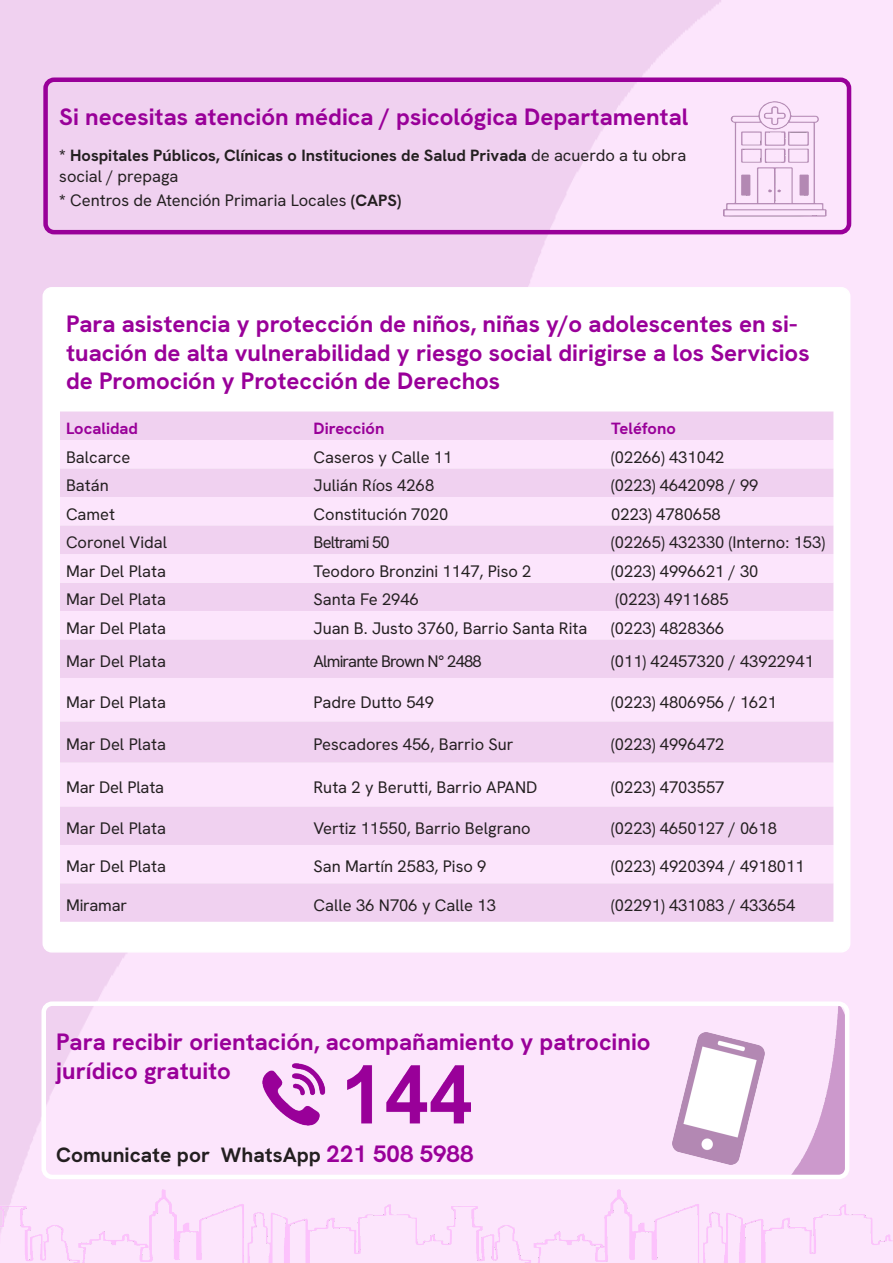
<style>
.page{position:relative;width:893px;height:1263px;background:#fff}
.page>*{position:absolute;margin:0;border:0;box-sizing:border-box;transform-origin:0 0}
.t1{font:700 24px/28.8px "HK Grotesk";color:#909}
.t2{font:700 21px "HK Grotesk";color:#231f20}
.t3{font:16.5px "HK Grotesk";color:#231f20}
.t4{font:700 16.5px/21px "HK Grotesk";color:#231f20}
.t5{font:16.5px "HK Grotesk";letter-spacing:-.05em;color:#231f20}
.t6{font:700 16.5px "HK Grotesk";color:#909}
.s1{font-weight:400}
.s2{font-weight:700}
.s3{font-size:24px;color:#909}
</style>
<div class="page">
<img style="left:0;top:0;width:893px;height:1189px">
<img style="left:0;top:1189px;width:893px;height:74px">
<div style="left:43px;top:77px;width:808px;height:157px;border:4px solid #909;border-radius:9px"></div>
<img style="left:723px;top:101px;width:103px;height:116px">
<div style="left:43px;top:288px;width:807px;height:664px;background:#fff;border-radius:9px"></div>
<svg style="left:60px;top:411px;width:773px;height:57px;background:#f6dbf6"></svg>
<div style="left:60px;top:468px;width:773px;height:29px;background:#f0d1f0"></div>
<svg style="left:60px;top:497px;width:773px;height:142px;background:#f9e0f9"></svg>
<div style="left:60px;top:525px;width:773px;height:29px;background:#f0d1f0"></div>
<svg style="left:60px;top:639px;width:773px;height:283px;background:#f5daf5"></svg>
<img style="left:262px;top:1064px;width:209px;height:62px">
<img style="left:781px;top:1006px;width:63px;height:168px">
<div style="left:41px;top:1001px;width:808px;height:178px;border:4px solid #fff;border-radius:9px"></div>
<img style="left:673px;top:1033px;width:91px;height:131px">
<p class="t1" style="left:59px;top:102px;width:631px">Si necesitas atención médica / psicológica Departamental</p>
<p class="t4" style="left:59px;top:145px;width:628px">* Hospitales Públicos, Clínicas o Instituciones de Salud Privada <span class="s1">de acuerdo a tu obra social / prepaga</span></p>
<p class="t3" style="left:59px;top:190px;width:344px"><span class="s2">*</span> Centros de Atención Primaria Locales <span class="s2">(CAPS)</span></p>
<p class="t1" style="left:66px;top:308px;width:745px">Para asistencia y protección de niños, niñas y/o adolescentes en si&shy;tuación de alta vulnerabilidad y riesgo social dirigirse a los Servicios de Promoción y Protección de Derechos</p>
<p class="t6" style="left:66px;top:417px;width:74px">Localidad</p>
<p class="t6" style="left:314px;top:417px;width:72px">Dirección</p>
<p class="t6" style="left:611px;top:417px;width:66px">Teléfono</p>
<p class="t3" style="left:66px;top:446px;width:66px">Balcarce</p>
<p class="t3" style="left:314px;top:446px;width:140px">Caseros y Calle 11</p>
<p class="t3" style="left:611px;top:446px;width:115px">(02266) 431042</p>
<p class="t3" style="left:66px;top:474px;width:44px">Batán</p>
<p class="t3" style="left:314px;top:474px;width:122px">Julián Ríos 4268</p>
<p class="t3" style="left:611px;top:474px;width:149px">(0223) 4642098 / 99</p>
<p class="t3" style="left:66px;top:503px;width:51px">Camet</p>
<p class="t3" style="left:314px;top:503px;width:136px">Constitución 7020</p>
<p class="t3" style="left:611px;top:503px;width:111px">0223) 4780658</p>
<p class="t3" style="left:66px;top:531px;width:103px">Coronel Vidal</p>
<p class="t5" style="left:314px;top:531px;width:78px">Beltrami 50</p>
<p class="t3" style="left:611px;top:531px;width:215px">(02265) 432330 (Interno: 153)</p>
<p class="t3" style="left:66px;top:560px;width:102px">Mar Del Plata</p>
<p class="t3" style="left:314px;top:560px;width:219px">Teodoro Bronzini 1147, Piso 2</p>
<p class="t3" style="left:611px;top:560px;width:149px">(0223) 4996621 / 30</p>
<p class="t3" style="left:66px;top:588px;width:102px">Mar Del Plata</p>
<p class="t3" style="left:314px;top:588px;width:107px">Santa Fe 2946</p>
<p class="t3" style="left:615px;top:588px;width:115px">(0223) 4911685</p>
<p class="t3" style="left:66px;top:617px;width:102px">Mar Del Plata</p>
<p class="t3" style="left:314px;top:617px;width:275px">Juan B. Justo 3760, Barrio Santa Rita</p>
<p class="t3" style="left:611px;top:617px;width:115px">(0223) 4828366</p>
<p class="t3" style="left:66px;top:650px;width:102px">Mar Del Plata</p>
<p class="t5" style="left:314px;top:650px;width:170px">Almirante Brown N° 2488</p>
<p class="t3" style="left:611px;top:650px;width:204px">(011) 42457320 / 43922941</p>
<p class="t3" style="left:66px;top:691px;width:102px">Mar Del Plata</p>
<p class="t3" style="left:314px;top:691px;width:122px">Padre Dutto 549</p>
<p class="t3" style="left:611px;top:691px;width:167px">(0223) 4806956 / 1621</p>
<p class="t3" style="left:66px;top:734px;width:102px">Mar Del Plata</p>
<p class="t3" style="left:314px;top:734px;width:201px">Pescadores 456, Barrio Sur</p>
<p class="t3" style="left:611px;top:734px;width:115px">(0223) 4996472</p>
<p class="t3" style="left:66px;top:776px;width:100px">Mar Del Plata</p>
<p class="t3" style="left:314px;top:776px;width:225px">Ruta 2 y Berutti, Barrio APAND</p>
<p class="t3" style="left:611px;top:776px;width:115px">(0223) 4703557</p>
<p class="t3" style="left:66px;top:817px;width:102px">Mar Del Plata</p>
<p class="t3" style="left:314px;top:817px;width:219px">Vertiz 11550, Barrio Belgrano</p>
<p class="t3" style="left:611px;top:817px;width:167px">(0223) 4650127 / 0618</p>
<p class="t3" style="left:66px;top:856px;width:102px">Mar Del Plata</p>
<p class="t3" style="left:314px;top:856px;width:174px">San Martín 2583, Piso 9</p>
<p class="t3" style="left:611px;top:856px;width:195px">(0223) 4920394 / 4918011</p>
<p class="t3" style="left:66px;top:894px;width:63px">Miramar</p>
<p class="t3" style="left:314px;top:894px;width:184px">Calle 36 N706 y Calle 13</p>
<p class="t3" style="left:611px;top:894px;width:186px">(02291) 431083 / 433654</p>
<p class="t1" style="left:56px;top:1027px;width:596px">Para recibir orientación, acompañamiento y patrocinio jurídico gratuito</p>
<p class="t2" style="left:56px;top:1140px;width:419px">Comunicate por WhatsApp <span class="s3">221 508 5988</span></p>
</div>
